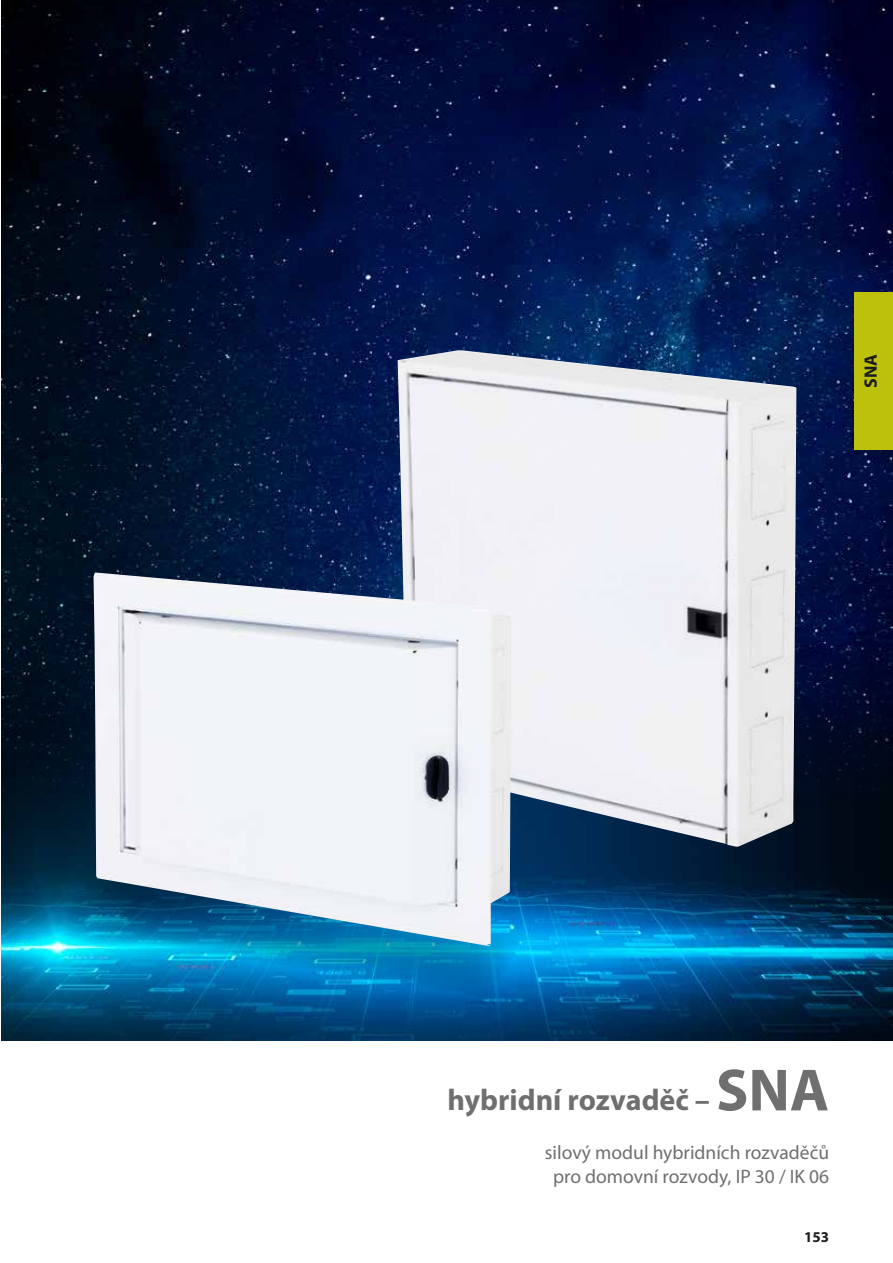
<style>
.page{position:relative;width:893px;height:1263px;background:#fff}
.page>*{position:absolute;margin:0;border:0;box-sizing:border-box;transform-origin:0 0}
.t1{font:700 30px "Myriad Pro";color:#706f6f}
.t2{font:19.5px/23.4px "Myriad Pro";color:#706f6f;text-align:center}
.t3{font:700 18px "Myriad Pro";color:#1d1d1b}
.t4{font:700 15px "Myriad Pro";color:#1d1d1b}
.s1{font-size:60px}
</style>
<div class="page">
<img style="left:1px;top:0;width:892px;height:641px">
<div style="left:855px;top:292px;width:38px;height:158px;background:#bdc10c"></div>
<img style="left:1px;top:641px;width:892px;height:400px">
<svg style="left:41px;top:866px;width:485px;height:133px;background:#0383b9"></svg>
<img style="left:397px;top:350px;width:399px;height:497px">
<img style="left:94px;top:572px;width:417px;height:374px">
<p class="t3" style="left:859px;top:388px;width:35px;rotate:-90deg">SNA</p>
<h1 class="t1" style="left:448px;top:1081px;width:383px">hybridní rozvaděč – <span class="s1">SNA</span></h1>
<p class="t2" style="left:545px;top:1141px;width:286px">silový modul hybridních rozvaděčů pro domovní rozvody, IP 30 / IK 06</p>
<p class="t4" style="left:804px;top:1227px;width:26px">153</p>
</div>
